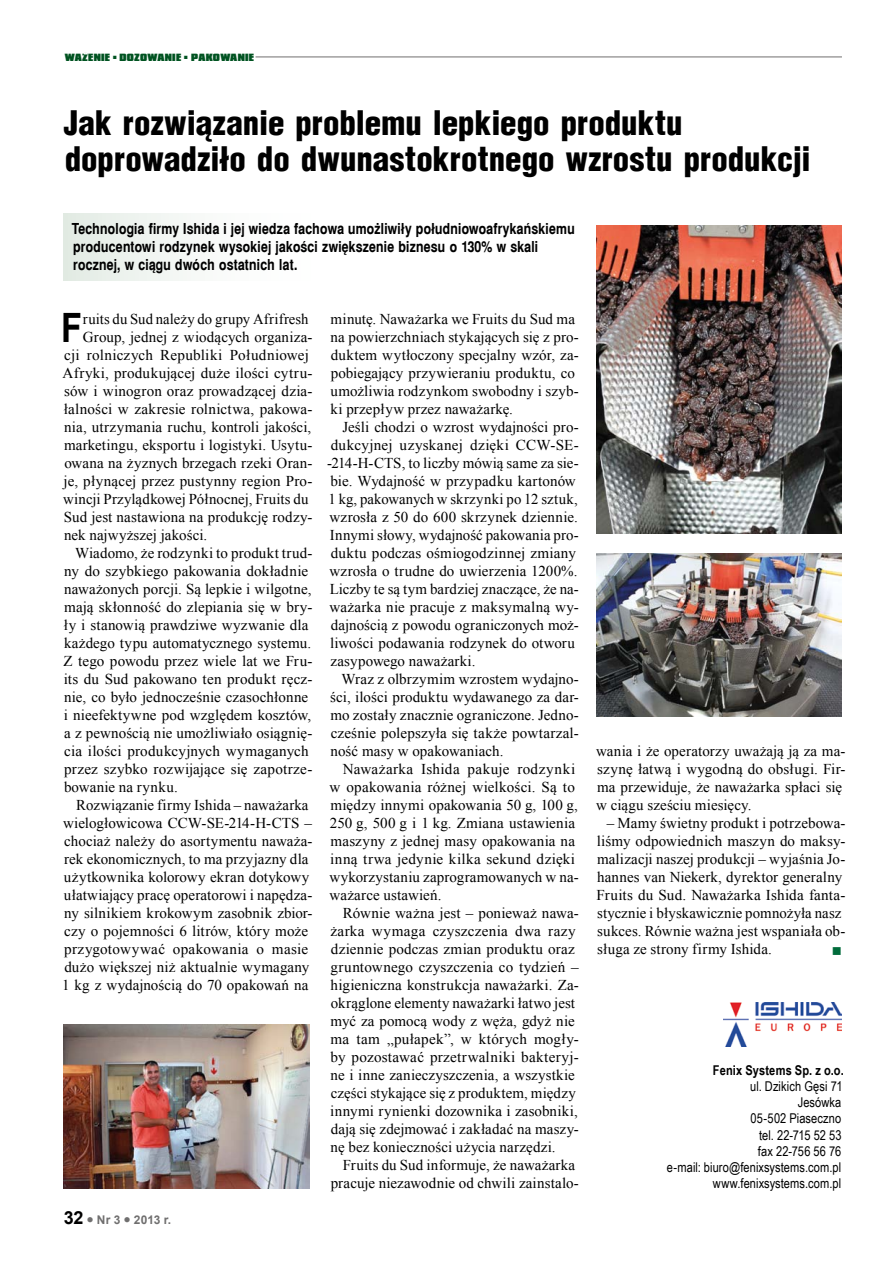
<style>
.page{position:relative;width:893px;height:1263px;background:#fff}
.page>*{position:absolute;margin:0;border:0;box-sizing:border-box;transform-origin:0 0}
.t1{font:700 39.6px "Switzerland Narrow";color:#000}
.t2{font:900 33px/36px "Switzerland Cond";color:#000}
.t3{font:15px/18px "Times New Roman";letter-spacing:.01em;color:#000}
.t4{font:700 15px/18px "Switzerland Narrow";letter-spacing:.01em;color:#000}
.t5{font:13.5px/16.2px "Arial Narrow";letter-spacing:.005em;color:#000;text-align:right}
.t6{font:700 13.5px "Arial Narrow";letter-spacing:.01em;color:#000}
.t7{font:13.5px "Wingdings";color:#006b3b}
.t8{font:700 12px "Arial";letter-spacing:.005em;color:#706f6f}
.t9{font:900 9px "Compacta BT";letter-spacing:.025em;color:#005321}
.s1{font-size:18px;color:#000}
</style>
<div class="page">
<hr style="left:256px;top:57px;width:586px;height:1px;background:#706f6f">
<div style="left:64px;top:214px;width:511px;height:67px;background:linear-gradient(to right,#edf3ee,#fff)"></div>
<img style="left:597px;top:553px;width:245px;height:164px">
<img style="left:597px;top:225px;width:245px;height:309px">
<img style="left:64px;top:1025px;width:245px;height:163px">
<img style="left:724px;top:1002px;width:118px;height:44px">
<p class="t9" style="left:65px;top:52px;width:191px">WAZENIE <sup>n</sup> DOZOWANIE <sup>n</sup> PAKOWANIE</p>
<h2 class="t2" style="left:64px;top:104px;width:748px">Jak rozwiązanie problemu lepkiego produktu doprowadziło do dwunastokrotnego wzrostu produkcji</h2>
<p class="t4" style="left:72px;top:220px;width:505px">Technologia firmy Ishida i jej wiedza fachowa umożliwiły południowoafrykańskiemu producentowi rodzynek wysokiej jakości zwiększenie biznesu o 130% w skali rocznej, w ciągu dwóch ostatnich lat.</p>
<h1 class="t1" style="left:62px;top:305px;width:21px">F</h1>
<p class="t3" style="left:83px;top:310px;width:227px">ruits du Sud należy do grupy Afrifresh</p>
<p class="t3" style="left:83px;top:328px;width:231px">Group, jednej z wiodących organiza-</p>
<p class="t3" style="left:64px;top:346px;width:246px">cji rolniczych Republiki Południowej</p>
<p class="t3" style="left:63px;top:364px;width:251px">Afryki, produkującej duże ilości cytru-</p>
<p class="t3" style="left:64px;top:382px;width:250px">sów i winogron oraz prowadzącej dzia-</p>
<p class="t3" style="left:64px;top:400px;width:250px">łalności w zakresie rolnictwa, pakowa-</p>
<p class="t3" style="left:64px;top:418px;width:249px">nia, utrzymania ruchu, kontroli jakości,</p>
<p class="t3" style="left:64px;top:436px;width:250px">marketingu, eksportu i logistyki. Usytu-</p>
<p class="t3" style="left:64px;top:454px;width:250px">owana na żyznych brzegach rzeki Oran-</p>
<p class="t3" style="left:64px;top:472px;width:250px">je, płynącej przez pustynny region Pro-</p>
<p class="t3" style="left:63px;top:490px;width:247px">wincji Przylądkowej Północnej, Fruits du</p>
<p class="t3" style="left:64px;top:508px;width:250px">Sud jest nastawiona na produkcję rodzy-</p>
<p class="t3" style="left:64px;top:526px;width:145px">nek najwyższej jakości.</p>
<p class="t3" style="left:75px;top:544px;width:239px">Wiadomo, że rodzynki to produkt trud-</p>
<p class="t3" style="left:64px;top:562px;width:246px">ny do szybkiego pakowania dokładnie</p>
<p class="t3" style="left:64px;top:580px;width:249px">naważonych porcji. Są lepkie i wilgotne,</p>
<p class="t3" style="left:64px;top:598px;width:250px">mają skłonność do zlepiania się w bry-</p>
<p class="t3" style="left:64px;top:616px;width:246px">ły i stanowią prawdziwe wyzwanie dla</p>
<p class="t3" style="left:64px;top:634px;width:249px">każdego typu automatycznego systemu.</p>
<p class="t3" style="left:63px;top:652px;width:251px">Z tego powodu przez wiele lat we Fru-</p>
<p class="t3" style="left:64px;top:670px;width:250px">its du Sud pakowano ten produkt ręcz-</p>
<p class="t3" style="left:64px;top:688px;width:246px">nie, co było jednocześnie czasochłonne</p>
<p class="t3" style="left:64px;top:706px;width:249px">i nieefektywne pod względem kosztów,</p>
<p class="t3" style="left:64px;top:724px;width:250px">a z pewnością nie umożliwiało osiągnię-</p>
<p class="t3" style="left:64px;top:742px;width:246px">cia ilości produkcyjnych wymaganych</p>
<p class="t3" style="left:64px;top:760px;width:250px">przez szybko rozwijające się zapotrze-</p>
<p class="t3" style="left:64px;top:778px;width:115px">bowanie na rynku.</p>
<p class="t3" style="left:76px;top:796px;width:234px">Rozwiązanie firmy Ishida – naważarka</p>
<p class="t3" style="left:63px;top:814px;width:250px">wielogłowicowa CCW-SE-214-H-CTS –</p>
<p class="t3" style="left:64px;top:832px;width:250px">chociaż należy do asortymentu naważa-</p>
<p class="t3" style="left:64px;top:850px;width:246px">rek ekonomicznych, to ma przyjazny dla</p>
<p class="t3" style="left:64px;top:868px;width:247px">użytkownika kolorowy ekran dotykowy</p>
<p class="t3" style="left:64px;top:886px;width:250px">ułatwiający pracę operatorowi i napędza-</p>
<p class="t3" style="left:64px;top:904px;width:250px">ny silnikiem krokowym zasobnik zbior-</p>
<p class="t3" style="left:64px;top:922px;width:245px">czy o pojemności 6 litrów, który może</p>
<p class="t3" style="left:64px;top:940px;width:245px">przygotowywać opakowania o masie</p>
<p class="t3" style="left:64px;top:958px;width:247px">dużo większej niż aktualnie wymagany</p>
<p class="t3" style="left:62px;top:976px;width:248px">1 kg z wydajnością do 70 opakowań na</p>
<p class="t8" style="left:64px;top:1212px;width:109px"><span class="s1">32</span> ● Nr 3 ● 2013 r.</p>
<p class="t3" style="left:330px;top:310px;width:250px">minutę. Naważarka we Fruits du Sud ma na powierzchniach stykających się z pro&shy;duktem wytłoczony specjalny wzór, za&shy;pobiegający przywieraniu produktu, co umożliwia rodzynkom swobodny i szyb&shy;ki przepływ przez naważarkę.</p>
<p class="t3" style="left:327px;top:418px;width:253px;text-indent:15px">Jeśli chodzi o wzrost wydajności pro&shy;dukcyjnej uzyskanej dzięki CCW-SE--214-H-CTS, to liczby mówią same za sie&shy;bie. Wydajność w przypadku kartonów 1 kg, pakowanych w skrzynki po 12 sztuk, wzrosła z 50 do 600 skrzynek dziennie.<br>Innymi słowy, wydajność pakowania pro&shy;duktu podczas ośmiogodzinnej zmiany wzrosła o trudne do uwierzenia 1200%.<br>Liczby te są tym bardziej znaczące, że na&shy;ważarka nie pracuje z maksymalną wy&shy;dajnością z powodu ograniczonych moż&shy;liwości podawania rodzynek do otworu zasypowego naważarki.</p>
<p class="t3" style="left:330px;top:670px;width:250px;text-align:justify;text-indent:11px">Wraz z olbrzymim wzrostem wydajno&shy;ści, ilości produktu wydawanego za dar&shy;mo zostały znacznie ograniczone. Jedno&shy;cześnie polepszyła się także powtarzal&shy;ność masy w opakowaniach.</p>
<p class="t3" style="left:330px;top:760px;width:251px;text-indent:13px">Naważarka Ishida pakuje rodzynki w opakowania różnej wielkości. Są to między innymi opakowania 50 g, 100 g, 250 g, 500 g i 1 kg. Zmiana ustawienia maszyny z jednej masy opakowania na inną trwa jedynie kilka sekund dzięki wykorzystaniu zaprogramowanych w na&shy;ważarce ustawień.</p>
<p class="t3" style="left:330px;top:904px;width:250px;text-indent:13px">Równie ważna jest – ponieważ nawa&shy;żarka wymaga czyszczenia dwa razy dziennie podczas zmian produktu oraz gruntownego czyszczenia co tydzień – higieniczna konstrukcja naważarki. Za&shy;okrąglone elementy naważarki łatwo jest myć za pomocą wody z węża, gdyż nie ma tam „pułapek”, w których mogły&shy;by pozostawać przetrwalniki bakteryj&shy;ne i inne zanieczyszczenia, a wszystkie części stykające się z produktem, między innymi rynienki dozownika i zasobniki, dają się zdejmować i zakładać na maszy&shy;nę bez konieczności użycia narzędzi.</p>
<p class="t3" style="left:331px;top:1156px;width:250px;text-align:center">Fruits du Sud informuje, że naważarka pracuje niezawodnie od chwili zainstalo-</p>
<p class="t3" style="left:596px;top:742px;width:251px">wania i że operatorzy uważają ją za ma&shy;szynę łatwą i wygodną do obsługi. Fir&shy;ma przewiduje, że naważarka spłaci się w ciągu sześciu miesięcy.</p>
<p class="t3" style="left:596px;top:814px;width:250px;text-indent:10px">– Mamy świetny produkt i potrzebowa&shy;liśmy odpowiednich maszyn do maksy&shy;malizacji naszej produkcji – wyjaśnia Jo&shy;hannes van Niekerk, dyrektor generalny Fruits du Sud. Naważarka Ishida fanta&shy;stycznie i błyskawicznie pomnożyła nasz sukces. Równie ważna jest wspaniała ob&shy;sługa ze strony firmy Ishida.</p>
<p class="t7" style="left:832px;top:943px;width:12px">■</p>
<p class="t6" style="left:713px;top:1060px;width:132px">Fenix Systems Sp. z o.o.</p>
<p class="t5" style="left:667px;top:1077px;width:177px">ul. Dzikich Gęsi 71<br>Jesówka<br>05-502 Piaseczno<br>tel. 22-715 52 53<br>fax 22-756 56 76<br>e-mail: biuro@fenixsystems.com.pl www.fenixsystems.com.pl</p>
</div>
